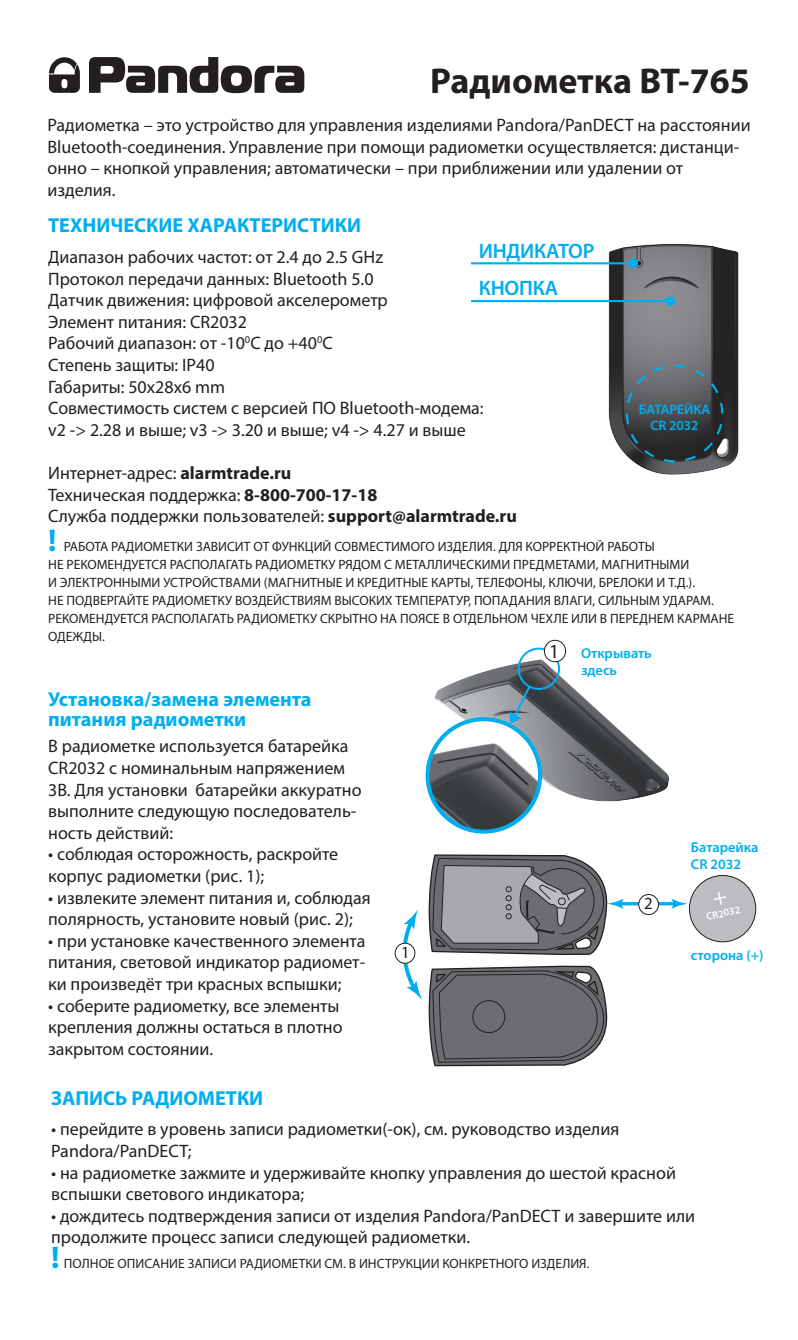
<style>
.page{position:relative;width:798px;height:1340px;background:#fff}
.page>*{position:absolute;margin:0;border:0;box-sizing:border-box;transform-origin:0 0}
.t1{font:700 36px "Myriad Pro";color:#231f20}
.t2{font:700 31.5px "Myriad Pro";color:#00aeef}
.t3{font:600 20.93px/37.4px "Myriad Pro";letter-spacing:-.01em;color:#00aeef}
.t4{font:700 20.25px/20.2px "Myriad Pro";color:#00aeef}
.t5{font:20.03px "Myriad Pro";color:#231f20}
.t6{font:18px/21.6px "Myriad Pro";color:#231f20}
.t7{font:17.1px "Myriad Pro";color:#231f20}
.t8{font:600 14.4px/17.1px "Myriad Pro";color:#00aeef}
.t9{font:600 13.72px/16.4px "Myriad Pro";color:#00aeef;text-align:center}
.t10{font:13.5px/18px "Myriad Pro";color:#231f20}
.t11{font:600 10.35px "Myriad Pro";color:#fff}
.s1{font-weight:700}
</style>
<div class="page">
<svg style="left:89px;top:57px;width:215px;height:36px"></svg>
<svg style="left:49px;top:57px;width:31px;height:36px"></svg>
<div style="left:689px;top:875px;width:66px;height:66px;background:#bcbdc0;border-radius:50%"></div>
<div style="left:688px;top:875px;width:67px;height:67px;border:1px solid #231f20;border-radius:50%"></div>
<hr style="left:618px;top:902px;width:18px;height:3px;background:#00aeef">
<hr style="left:635px;top:902px;width:41px;height:3px;background:#00aeef">
<svg style="left:671px;top:898px;width:16px;height:10px"></svg>
<svg style="left:428px;top:966px;width:180px;height:100px"></svg>
<div style="left:472px;top:1000px;width:33px;height:32px;border:1px solid #231f20;border-radius:50%"></div>
<svg style="left:428px;top:854px;width:195px;height:101px"></svg>
<svg style="left:398px;top:910px;width:24px;height:89px"></svg>
<div style="left:638px;top:894px;width:20px;height:20px;background:#fff;border-radius:50%"></div>
<div style="left:638px;top:894px;width:20px;height:21px;border:1px solid #231f20;border-radius:50%"></div>
<div style="left:395px;top:943px;width:20px;height:20px;background:#fff;border-radius:50%"></div>
<div style="left:394px;top:942px;width:21px;height:21px;border:1px solid #231f20;border-radius:50%"></div>
<img style="left:434px;top:655px;width:235px;height:147px">
<div style="left:517px;top:647px;width:42px;height:43px;border:2px solid #00aeef;border-radius:50%"></div>
<svg style="left:427px;top:719px;width:113px;height:112px"></svg>
<img style="left:429px;top:734px;width:111px;height:97px">
<div style="left:425px;top:717px;width:117px;height:116px;border:4px solid #00aeef;border-radius:50%"></div>
<svg style="left:509px;top:684px;width:23px;height:39px"></svg>
<div style="left:544px;top:640px;width:21px;height:21px;background:#fff;border-radius:50%"></div>
<div style="left:543px;top:640px;width:23px;height:22px;border:1px solid #231f20;border-radius:50%"></div>
<img style="left:598px;top:244px;width:141px;height:231px">
<hr style="left:471px;top:262px;width:162px;height:2px;background:#00aeef">
<div style="left:628px;top:258px;width:9px;height:10px;background:#00aeef;border-radius:50%"></div>
<hr style="left:471px;top:300px;width:199px;height:2px;background:#00aeef">
<div style="left:665px;top:296px;width:9px;height:10px;background:#00aeef;border-radius:50%"></div>
<div style="left:625px;top:365px;width:98px;height:97px;border:2px dashed #00aeef;border-radius:50%"></div>
<h1 class="t1" style="left:430px;top:58px;width:321px">Радиометка BT-765</h1>
<p class="t6" style="left:47px;top:114px;width:704px">Радиометка – это устройство для управления изделиями Pandora/PanDECT на расстоянии Bluetooth-соединения. Управление при помощи радиометки осуществляется: дистанци&shy;онно – кнопкой управления; автоматически – при приближении или удалении от изделия.</p>
<p class="t4" style="left:48px;top:215px;width:314px">ТЕХНИЧЕСКИЕ ХАРАКТЕРИСТИКИ</p>
<p class="t6" style="left:48px;top:246px;width:437px">Диапазон рабочих частот: от 2.4 до 2.5 GHz<br>Протокол передачи данных: Bluetooth 5.0<br>Датчик движения: цифровой акселерометр<br>Элемент питания: CR2032<br>Рабочий диапазон: от -10<sup>0</sup>С до +40<sup>0</sup>С<br>Степень защиты: IP40<br>Габариты: 50x28x6 mm<br>Совместимость систем с версией ПО Bluetooth-модема: v2 -&gt; 2.28 и выше; v3 -&gt; 3.20 и выше; v4 -&gt; 4.27 и выше</p>
<p class="t6" style="left:48px;top:462px;width:470px">Интернет-адрес: <span class="s1">alarmtrade.ru<br></span>Техническая поддержка: <span class="s1">8-800-700-17-18<br></span>Служба поддержки пользователей: <span class="s1">support@alarmtrade.ru</span></p>
<h2 class="t2" style="left:48px;top:520px;width:10px">!</h2>
<p class="t3" style="left:478px;top:231px;width:117px">ИНДИКАТОР<br>КНОПКА</p>
<p class="t9" style="left:638px;top:400px;width:73px">БАТАРЕЙКА<br>СR 2032</p>
<p class="t10" style="left:48px;top:537px;width:687px;text-indent:16px">РАБОТА РАДИОМЕТКИ ЗАВИСИТ ОТ ФУНКЦИЙ СОВМЕСТИМОГО ИЗДЕЛИЯ. ДЛЯ КОРРЕКТНОЙ РАБОТЫ<br>НЕ РЕКОМЕНДУЕТСЯ РАСПОЛАГАТЬ РАДИОМЕТКУ РЯДОМ С МЕТАЛЛИЧЕСКИМИ ПРЕДМЕТАМИ, МАГНИТНЫМИ<br>И ЭЛЕКТРОННЫМИ УСТРОЙСТВАМИ (МАГНИТНЫЕ И КРЕДИТНЫЕ КАРТЫ, ТЕЛЕФОНЫ, КЛЮЧИ, БРЕЛОКИ И Т.Д.).<br>НЕ ПОДВЕРГАЙТЕ РАДИОМЕТКУ ВОЗДЕЙСТВИЯМ ВЫСОКИХ ТЕМПЕРАТУР, ПОПАДАНИЯ ВЛАГИ, СИЛЬНЫМ УДАРАМ.<br>РЕКОМЕНДУЕТСЯ РАСПОЛАГАТЬ РАДИОМЕТКУ СКРЫТНО НА ПОЯСЕ В ОТДЕЛЬНОМ ЧЕХЛЕ ИЛИ В ПЕРЕДНЕМ КАРМАНЕ ОДЕЖДЫ.</p>
<p class="t5" style="left:549px;top:639px;width:12px">1</p>
<p class="t8" style="left:580px;top:644px;width:72px">Открывать здесь</p>
<p class="t4" style="left:48px;top:688px;width:265px">Установка/замена элемента питания радиометки</p>
<p class="t6" style="left:48px;top:735px;width:315px">В радиометке используется батарейка CR2032 с номинальным напряжением 3B. Для установки батарейки аккуратно выполните следующую последователь&shy;ность действий:</p>
<p class="t6" style="left:48px;top:843px;width:291px">• соблюдая осторожность, раскройте корпус радиометки (рис. 1);</p>
<p class="t6" style="left:48px;top:886px;width:324px">• извлеките элемент питания и, соблюдая полярность, установите новый (рис. 2);</p>
<p class="t6" style="left:48px;top:929px;width:318px;text-align:justify">• при установке качественного элемента питания, световой индикатор радиомет&shy;ки произведёт три красных вспышки;</p>
<p class="t6" style="left:48px;top:994px;width:296px">• соберите радиометку, все элементы крепления должны остаться в плотно закрытом состоянии.</p>
<p class="t4" style="left:51px;top:1087px;width:213px">ЗАПИСЬ РАДИОМЕТКИ</p>
<p class="t6" style="left:51px;top:1118px;width:569px">• перейдите в уровень записи радиометки(-ок), см. руководство изделия<br>Pandora/PanDECT;</p>
<p class="t6" style="left:51px;top:1161px;width:626px">• на радиометке зажмите и удерживайте кнопку управления до шестой красной вспышки светового индикатора;</p>
<p class="t6" style="left:51px;top:1204px;width:645px">• дождитесь подтверждения записи от изделия Pandora/PanDECT и завершите или продолжите процесс записи следующей радиометки.</p>
<h2 class="t2" style="left:51px;top:1236px;width:10px">!</h2>
<p class="t10" style="left:64px;top:1253px;width:527px">ПОЛНОЕ ОПИСАНИЕ ЗАПИСИ РАДИОМЕТКИ СМ. В ИНСТРУКЦИИ КОНКРЕТНОГО ИЗДЕЛИЯ.</p>
<p class="t8" style="left:690px;top:837px;width:69px">Батарейка<br>СR 2032</p>
<p class="t7" style="left:644px;top:892px;width:10px">2</p>
<p class="t11" style="left:704px;top:910px;width:36px;rotate:-13deg">СR2032</p>
<p class="t7" style="left:401px;top:941px;width:10px">1</p>
<p class="t8" style="left:690px;top:946px;width:74px">сторона (+)</p>
</div>
